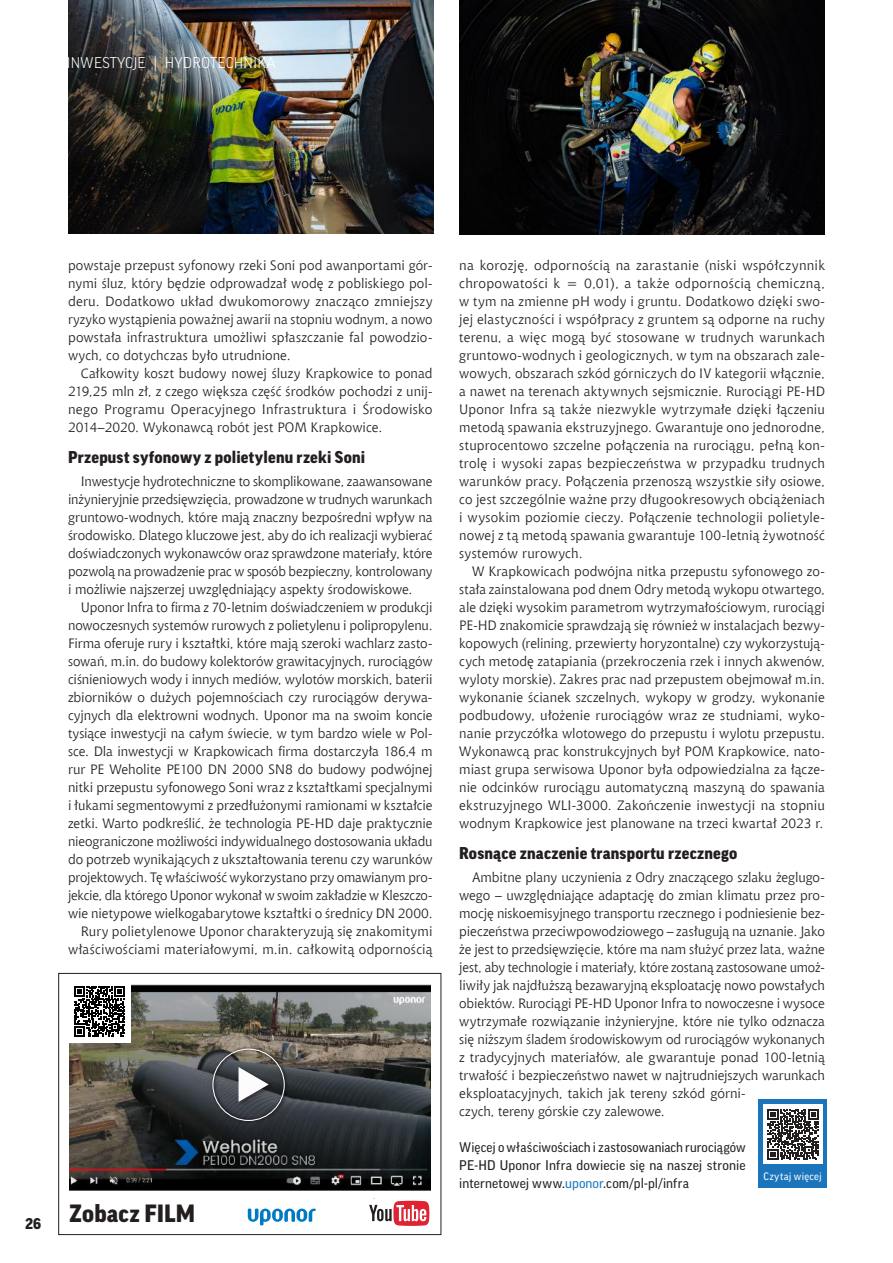
<style>
.page{position:relative;width:893px;height:1263px;background:#fff}
.page>*{position:absolute;margin:0;border:0;box-sizing:border-box;transform-origin:0 0}
.t1{font:900 24.15px "Good Pro";letter-spacing:.005em;color:#241f1f}
.t2{font:900 16.5px "Good Pro";letter-spacing:.015em;color:#241f1f}
.t3{font:300 15px "Good Pro";letter-spacing:.01em;color:#fff}
.t4{font:900 15px "Good Pro";color:#241f1f}
.t5{font:13.5px/18px "Chianti EU";color:#241f1f;text-align:justify}
.t6{font:13.5px/18px "Good Pro";letter-spacing:.01em;color:#241f1f;text-align:justify}
.t7{font:10.5px "Good Pro";letter-spacing:.02em;color:#fff}
.s1{color:#1b77bd}
</style>
<div class="page">
<img style="left:68px;top:0;width:366px;height:234px">
<div style="left:758px;top:1099px;width:69px;height:89px;background:#1a75bc"></div>
<div style="left:763px;top:1105px;width:60px;height:59px;background:#fff"></div>
<svg style="left:767px;top:1109px;width:52px;height:51px"></svg>
<div style="left:58px;top:973px;width:383px;height:262px;border:1px solid #241f1f"></div>
<img style="left:69px;top:984px;width:362px;height:206px">
<div style="left:68px;top:979px;width:63px;height:64px;background:#fff"></div>
<svg style="left:74px;top:986px;width:51px;height:51px"></svg>
<svg style="left:369px;top:1201px;width:60px;height:25px"></svg>
<svg style="left:208px;top:1044px;width:82px;height:82px"></svg>
<svg style="left:212px;top:1048px;width:73px;height:73px;background:#5f6163"></svg>
<svg style="left:248px;top:1208px;width:68px;height:17px"></svg>
<img style="left:459px;top:0;width:366px;height:235px">
<p class="t3" style="left:66px;top:54px;width:210px">INWESTYCJE | HYDROTECHNIKA</p>
<p class="t4" style="left:25px;top:1215px;width:17px">26</p>
<p class="t5" style="left:68px;top:256px;width:366px">powstaje przepust syfonowy rzeki Soni pod awanportami gór&shy;nymi śluz, który będzie odprowadzał wodę z pobliskiego pol&shy;deru. Dodatkowo układ dwukomorowy znacząco zmniejszy ryzyko wystąpienia poważnej awarii na stopniu wodnym, a nowo powstała infrastruktura umożliwi spłaszczanie fal powodzio&shy;wych, co dotychczas było utrudnione.</p>
<p class="t5" style="left:68px;top:364px;width:366px;text-indent:13px">Całkowity koszt budowy nowej śluzy Krapkowice to ponad 219,25 mln zł, z czego większa część środków pochodzi z unij&shy;nego Programu Operacyjnego Infrastruktura i Środowisko 2014–2020. Wykonawcą robót jest POM Krapkowice.</p>
<p class="t2" style="left:68px;top:448px;width:298px">Przepust syfonowy z polietylenu rzeki Soni</p>
<p class="t5" style="left:68px;top:472px;width:366px;text-indent:13px">Inwestycje hydrotechniczne to skomplikowane, zaawansowane inżynieryjnie przedsięwzięcia, prowadzone w trudnych warunkach gruntowo-wodnych, które mają znaczny bezpośredni wpływ na środowisko. Dlatego kluczowe jest, aby do ich realizacji wybierać doświadczonych wykonawców oraz sprawdzone materiały, które pozwolą na prowadzenie prac w sposób bezpieczny, kontrolowany i możliwie najszerzej uwzględniający aspekty środowiskowe.</p>
<p class="t5" style="left:68px;top:598px;width:366px;text-align:right">Uponor Infra to firma z 70-letnim doświadczeniem w produkcji nowoczesnych systemów rurowych z polietylenu i polipropylenu.<br>Firma oferuje rury i kształtki, które mają szeroki wachlarz zasto&shy;sowań, m.in. do budowy kolektorów grawitacyjnych, rurociągów ciśnieniowych wody i innych mediów, wylotów morskich, baterii zbiorników o dużych pojemnościach czy rurociągów derywa&shy;cyjnych dla elektrowni wodnych. Uponor ma na swoim koncie tysiące inwestycji na całym świecie, w tym bardzo wiele w Pol&shy;sce. Dla inwestycji w Krapkowicach firma dostarczyła 186,4 m rur PE Weholite PE100 DN 2000 SN8 do budowy podwójnej nitki przepustu syfonowego Soni wraz z kształtkami specjalnymi i łukami segmentowymi z przedłużonymi ramionami w kształcie zetki. Warto podkreślić, że technologia PE-HD daje praktycznie nieograniczone możliwości indywidualnego dostosowania układu do potrzeb wynikających z ukształtowania terenu czy warunków projektowych. Tę właściwość wykorzystano przy omawianym pro&shy;jekcie, dla którego Uponor wykonał w swoim zakładzie w Kleszczo&shy;wie nietypowe wielkogabarytowe kształtki o średnicy DN 2000.<br>Rury polietylenowe Uponor charakteryzują się znakomitymi właściwościami materiałowymi, m.in. całkowitą odpornością</p>
<h1 class="t1" style="left:69px;top:1200px;width:128px">Zobacz FILM</h1>
<p class="t5" style="left:459px;top:256px;width:367px">na korozję, odpornością na zarastanie (niski współczynnik chropowatości k = 0,01), a także odpornością chemiczną, w tym na zmienne pH wody i gruntu. Dodatkowo dzięki swo&shy;jej elastyczności i współpracy z gruntem są odporne na ruchy terenu, a więc mogą być stosowane w trudnych warunkach gruntowo-wodnych i geologicznych, w tym na obszarach zale&shy;wowych, obszarach szkód górniczych do IV kategorii włącznie, a nawet na terenach aktywnych sejsmicznie. Rurociągi PE-HD Uponor Infra są także niezwykle wytrzymałe dzięki łączeniu metodą spawania ekstruzyjnego. Gwarantuje ono jednorodne, stuprocentowo szczelne połączenia na rurociągu, pełną kon&shy;trolę i wysoki zapas bezpieczeństwa w przypadku trudnych warunków pracy. Połączenia przenoszą wszystkie siły osiowe, co jest szczególnie ważne przy długookresowych obciążeniach i wysokim poziomie cieczy. Połączenie technologii polietyle&shy;nowej z tą metodą spawania gwarantuje 100-letnią żywotność systemów rurowych.</p>
<p class="t5" style="left:459px;top:562px;width:367px;text-indent:13px">W Krapkowicach podwójna nitka przepustu syfonowego zo&shy;stała zainstalowana pod dnem Odry metodą wykopu otwartego, ale dzięki wysokim parametrom wytrzymałościowym, rurociągi PE-HD znakomicie sprawdzają się również w instalacjach bezwy&shy;kopowych (relining, przewierty horyzontalne) czy wykorzystują&shy;cych metodę zatapiania (przekroczenia rzek i innych akwenów, wyloty morskie). Zakres prac nad przepustem obejmował m.in. wykonanie ścianek szczelnych, wykopy w grodzy, wykonanie podbudowy, ułożenie rurociągów wraz ze studniami, wyko&shy;nanie przyczółka wlotowego do przepustu i wylotu przepustu.<br>Wykonawcą prac konstrukcyjnych był POM Krapkowice, nato&shy;miast grupa serwisowa Uponor była odpowiedzialna za łącze&shy;nie odcinków rurociągu automatyczną maszyną do spawania ekstruzyjnego WLI-3000. Zakończenie inwestycji na stopniu wodnym Krapkowice jest planowane na trzeci kwartał 2023 r.</p>
<p class="t2" style="left:459px;top:844px;width:280px">Rosnące znaczenie transportu rzecznego</p>
<p class="t5" style="left:459px;top:868px;width:367px;text-align:left;text-indent:13px">Ambitne plany uczynienia z Odry znaczącego szlaku żeglugo&shy;wego – uwzględniające adaptację do zmian klimatu przez pro&shy;mocję niskoemisyjnego transportu rzecznego i podniesienie bez&shy;pieczeństwa przeciwpowodziowego – zasługują na uznanie. Jako że jest to przedsięwzięcie, które ma nam służyć przez lata, ważne jest, aby technologie i materiały, które zostaną zastosowane umoż&shy;liwiły jak najdłuższą bezawaryjną eksploatację nowo powstałych obiektów. Rurociągi PE-HD Uponor Infra to nowoczesne i wysoce wytrzymałe rozwiązanie inżynieryjne, które nie tylko odznacza się niższym śladem środowiskowym od rurociągów wykonanych z tradycyjnych materiałów, ale gwarantuje ponad 100-letnią trwałość i bezpieczeństwo nawet w najtrudniejszych warunkach eksploatacyjnych, takich jak tereny szkód górni-<br>czych, tereny górskie czy zalewowe.</p>
<p class="t6" style="left:459px;top:1138px;width:288px">Więcej o właściwościach i zastosowaniach rurociągów PE-HD Uponor Infra dowiecie się na naszej stronie internetowej www.<span class="s1">uponor</span>.com/pl-pl/infra</p>
<p class="t7" style="left:764px;top:1170px;width:60px">Czytaj więcej</p>
</div>
